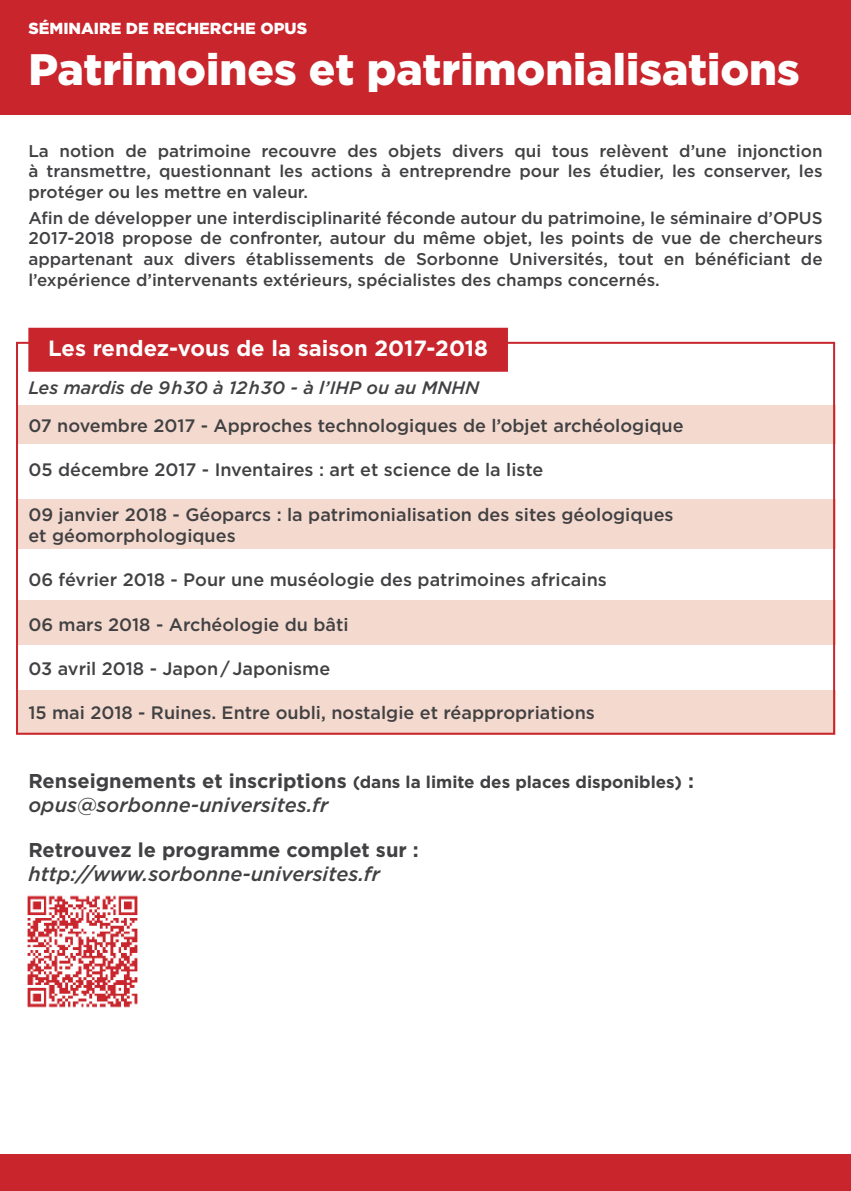
<style>
.page{position:relative;width:851px;height:1191px;background:#fff}
.page>*{position:absolute;margin:0;border:0;box-sizing:border-box;transform-origin:0 0}
.t1{font:900 44px "Gotham";color:#fff}
.t2{font:700 22px "Gotham";color:#fff}
.t3{font:italic 500 20px "Gotham";color:#414042}
.t4{font:700 20px "Gotham";color:#414042}
.t5{font:500 18px/21.6px "Gotham";color:#414042}
.t6{font:italic 500 18px "Gotham";color:#414042}
.t7{font:500 17px/20.8px "Gotham";color:#414042;text-align:justify}
.t8{font:700 17px "Gotham";color:#414042}
.t9{font:900 16px "Gotham";color:#fff}
.s1{font-size:20px}
</style>
<div class="page">
<div style="left:16px;top:405px;width:819px;height:39px;background:#f3d9ce"></div>
<div style="left:16px;top:499px;width:819px;height:50px;background:#f3d9ce"></div>
<div style="left:16px;top:600px;width:819px;height:45px;background:#f3d9ce"></div>
<div style="left:16px;top:690px;width:819px;height:44px;background:#f3d9ce"></div>
<div style="left:0;top:0;width:848px;height:114px;background:#c9252c"></div>
<div style="left:0;top:1154px;width:850px;height:37px;background:#c9252c"></div>
<div style="left:28px;top:328px;width:480px;height:44px;background:#c9252c"></div>
<img style="left:27px;top:895px;width:111px;height:113px">
<p class="t9" style="left:28px;top:17px;width:280px">Séminaire de recherche OPUS</p>
<h1 class="t1" style="left:28px;top:39px;width:772px">Patrimoines et patrimonialisations</h1>
<p class="t7" style="left:28px;top:140px;width:795px">La notion de patrimoine recouvre des objets divers qui tous relèvent d’une injonction à transmettre, questionnant les actions à entreprendre pour les étudier, les conserver, les protéger ou les mettre en valeur.</p>
<p class="t7" style="left:28px;top:207px;width:795px">Afin de développer une interdisciplinarité féconde autour du patrimoine, le séminaire d’OPUS 2017-2018 propose de confronter, autour du même objet, les points de vue de chercheurs appartenant aux divers établissements de Sorbonne Universités, tout en bénéficiant de l’expérience d’intervenants extérieurs, spécialistes des champs concernés.</p>
<p class="t2" style="left:48px;top:333px;width:441px">Les rendez-vous de la saison 2017-2018</p>
<p class="t6" style="left:28px;top:376px;width:452px">Les mardis de 9 h 30 à 12 h 30 - à l’IHP ou au MNHN</p>
<p class="t5" style="left:28px;top:414px;width:656px">07 novembre 2017 - Approches technologiques de l’objet archéologique</p>
<p class="t5" style="left:28px;top:459px;width:516px">05 décembre 2017 - Inventaires : art et science de la liste</p>
<p class="t5" style="left:28px;top:503px;width:646px">09 janvier 2018 - Géoparcs : la patrimonialisation des sites géologiques et géomorphologiques</p>
<p class="t5" style="left:28px;top:569px;width:580px">06 février 2018 - Pour une muséologie des patrimoines africains</p>
<p class="t5" style="left:28px;top:613px;width:322px">06 mars 2018 - Archéologie du bâti</p>
<p class="t5" style="left:28px;top:657px;width:303px">03 avril 2018 - Japon / Japonisme</p>
<p class="t5" style="left:28px;top:702px;width:568px">15 mai 2018 - Ruines. Entre oubli, nostalgie et réappropriations</p>
<p class="t8" style="left:28px;top:770px;width:667px"><span class="s1">Renseignements et inscriptions</span> (dans la limite des places disponibles) <span class="s1">:</span></p>
<p class="t3" style="left:28px;top:791px;width:301px">opus@sorbonne-universites.fr</p>
<p class="t4" style="left:28px;top:837px;width:392px">Retrouvez le programme complet sur :</p>
<p class="t3" style="left:28px;top:861px;width:353px">http://www.sorbonne-universites.fr</p>
</div>
